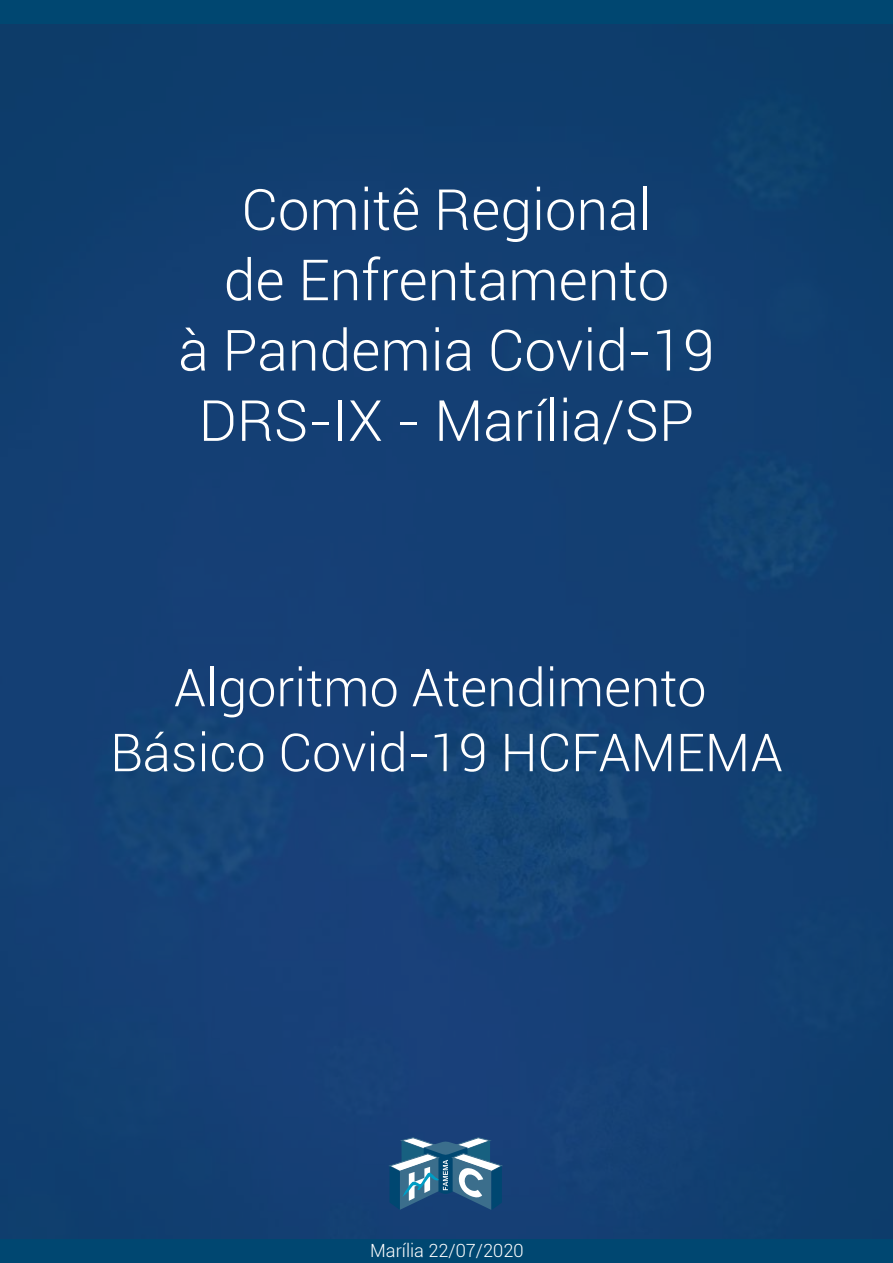
<style>
.page{position:relative;width:893px;height:1263px;background:#fff}
.page>*{position:absolute;margin:0;border:0;box-sizing:border-box;transform-origin:0 0}
.t1{font:300 56.85px/70.3px "Roboto";color:#fff;text-align:center}
.t2{font:300 52.5px/64.9px "Roboto";color:#fff;text-align:center}
.t3{font:300 18.15px "Roboto";color:#fff}
</style>
<div class="page">
<div style="left:0;top:24px;width:893px;height:1215px;background:#133f73"></div>
<svg style="left:389px;top:1137px;width:114px;height:73px;background:#467496"></svg>
<div style="left:0;top:0;width:893px;height:24px;background:#004771"></div>
<div style="left:0;top:1239px;width:893px;height:24px;background:#004771"></div>
<p class="t1" style="left:178px;top:173px;width:538px">Comitê Regional<br>de Enfrentamento<br>à Pandemia Covid-19<br>DRS-IX - Marília/SP</p>
<p class="t2" style="left:110px;top:653px;width:674px">Algoritmo Atendimento<br>Básico Covid-19 HCFAMEMA</p>
<p class="t3" style="left:370px;top:1237px;width:155px">Marília 22/07/2020</p>
</div>
